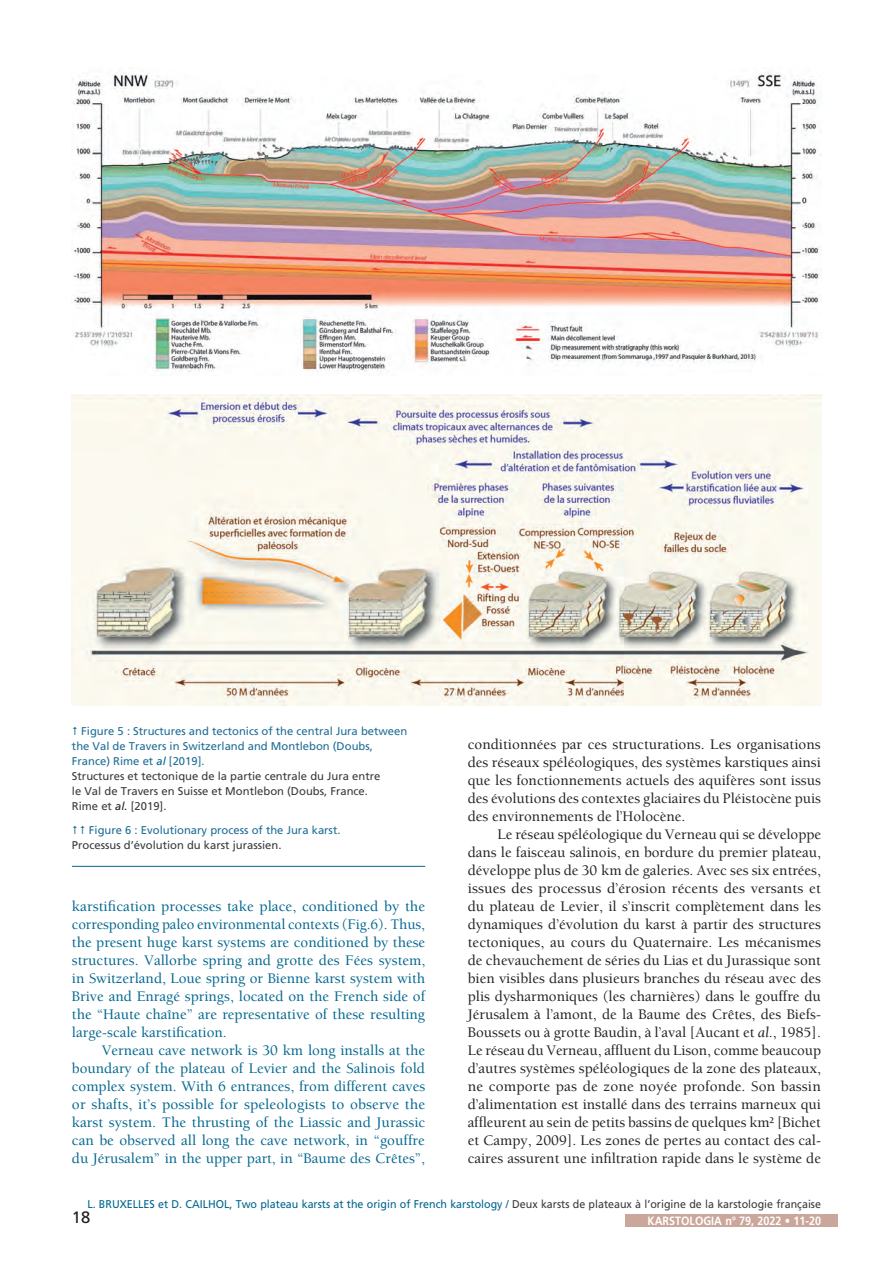
<style>
.page{position:relative;width:893px;height:1263px;background:#fff}
.page>*{position:absolute;margin:0;border:0;box-sizing:border-box;transform-origin:0 0}
.t1{font:16.5px "Frutiger";color:#231f20}
.t2{font:500 15px/18px "Berkeley";color:#231f20;text-align:justify}
.t3{font:500 15px/18px "Berkeley";color:#01668f;text-align:justify}
.t4{font:700 12px "Frutiger";color:#fff;scale:.9 1}
.t5{font:11.25px/15px "Frutiger";color:#206e96}
.t6{font:11.25px "Frutiger";color:#01668f;scale:.95 1}
.t7{font:11.25px "Frutiger";color:#393c3f}
.s1{font-style:italic;color:#01668f}
.s2{color:#393c3f}
.s3{font-style:italic;color:#231f20}
.s4{font-weight:400;font-style:italic}
</style>
<div class="page">
<div style="left:625px;top:1214px;width:212px;height:12px;background:#cba69a"></div>
<img style="left:73px;top:70px;width:747px;height:303px">
<img style="left:72px;top:394px;width:748px;height:311px">
<hr style="left:72px;top:865px;width:353px;height:1px;background:#01668f">
<p class="t5" style="left:72px;top:723px;width:337px;text-indent:9px">Figure 5 : Structures and tectonics of the central Jura between the Val de Travers in Switzerland and Montlebon (Doubs, France) Rime et <span class="s1">al</span> [2019].<br><span class="s2">Structures et tectonique de la partie centrale du Jura entre<br>le Val de Travers en Suisse et Montlebon (Doubs, France.<br>Rime et</span> <span class="s3">al.</span> <span class="s2">[2019].</span></p>
<p class="t5" style="left:89px;top:822px;width:253px">Figure 6 : Evolutionary process of the Jura karst.</p>
<p class="t7" style="left:72px;top:838px;width:211px">Processus d’évolution du karst jurassien.</p>
<p class="t3" style="left:72px;top:897px;width:355px">karstification processes take place, conditioned by the corresponding paleo environmental contexts (Fig.6). Thus, the present huge karst systems are conditioned by these structures. Vallorbe spring and grotte des Fées system, in Switzerland, Loue spring or Bienne karst system with Brive and Enragé springs, located on the French side of the “Haute chaîne” are representative of these resulting large-scale karstification.</p>
<p class="t3" style="left:72px;top:1041px;width:355px;text-indent:30px">Verneau cave network is 30 km long installs at the boundary of the plateau of Levier and the Salinois fold complex system. With 6 entrances, from different caves or shafts, it’s possible for speleologists to observe the karst system. The thrusting of the Liassic and Jurassic can be observed all long the cave network, in “gouffre du Jérusalem” in the upper part, in “Baume des Crêtes”,</p>
<p class="t2" style="left:467px;top:735px;width:354px">conditionnées par ces structurations. Les organisations des réseaux spéléologiques, des systèmes karstiques ainsi que les fonctionnements actuels des aquifères sont issus des évolutions des contextes glaciaires du Pléistocène puis des environnements de l’Holocène.</p>
<p class="t2" style="left:467px;top:825px;width:355px;text-indent:30px">Le réseau spéléologique du Verneau qui se développe dans le faisceau salinois, en bordure du premier plateau, développe plus de 30 km de galeries. Avec ses six entrées, issues des processus d’érosion récents des versants et du plateau de Levier, il s’inscrit complètement dans les dynamiques d’évolution du karst à partir des structures tectoniques, au cours du Quaternaire. Les mécanismes de chevauchement de séries du Lias et du Jurassique sont bien visibles dans plusieurs branches du réseau avec des plis dysharmoniques (les charnières) dans le gouffre du Jérusalem à l’amont, de la Baume des Crêtes, des Biefs-Boussets ou à grotte Baudin, à l’aval [Aucant et <span class="s4">al.</span>, 1985].<br>Le réseau du Verneau, affluent du Lison, comme beaucoup d’autres systèmes spéléologiques de la zone des plateaux, ne comporte pas de zone noyée profonde. Son bassin d’alimentation est installé dans des terrains marneux qui affleurent au sein de petits bassins de quelques km² [Bichet et Campy, 2009]. Les zones de pertes au contact des cal&shy;caires assurent une infiltration rapide dans le système de</p>
<p class="t6" style="left:87px;top:1197px;width:773px">L. BRUXELLES et D. CAILHOL, Two plateau karsts at the origin of French karstology / <span class="s2">Deux karsts de plateaux à l’origine de la karstologie française</span></p>
<p class="t4" style="left:647px;top:1213px;width:194px">KARSTOLOGIA n° 79, 2022 • 11-20</p>
<p class="t1" style="left:72px;top:1206px;width:20px">18</p>
</div>
